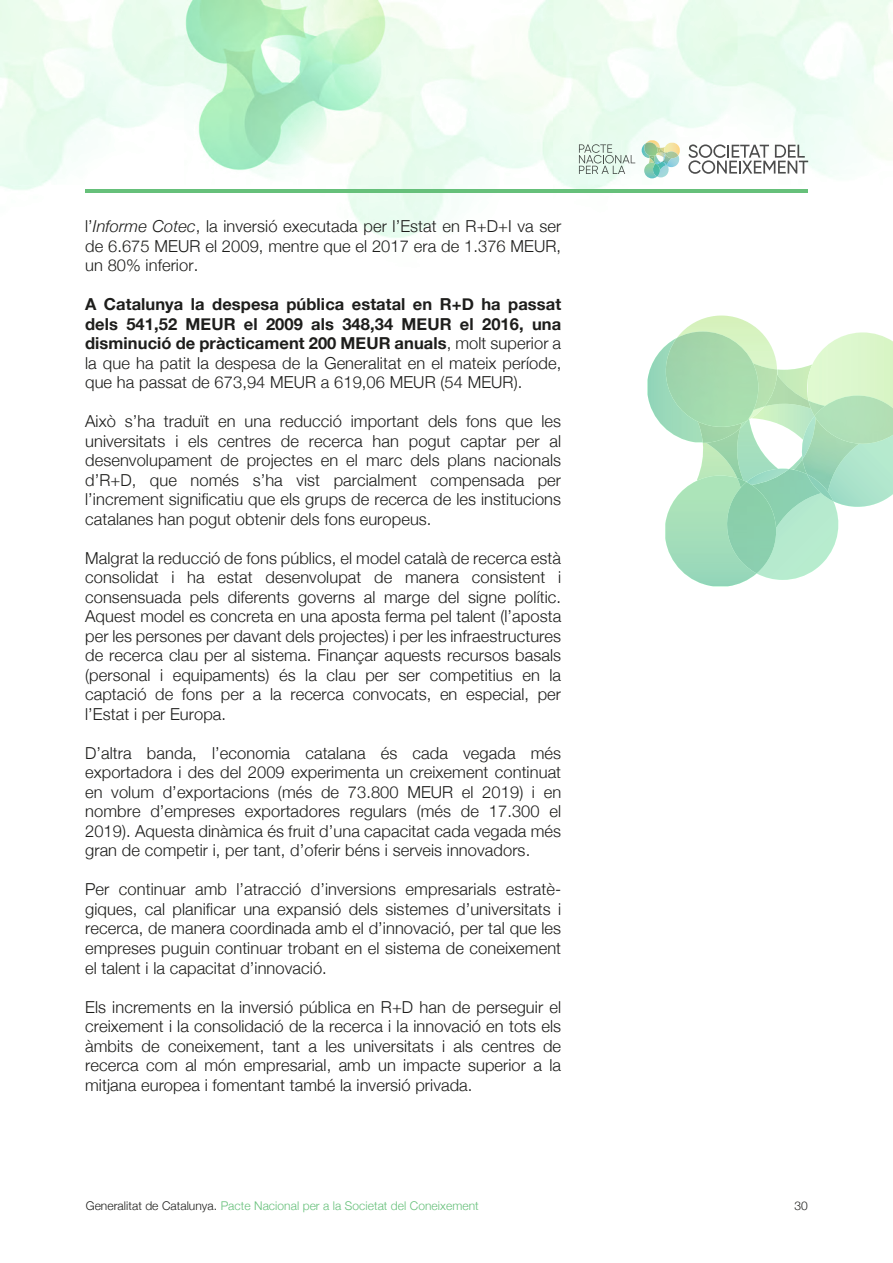
<style>
.page{position:relative;width:893px;height:1263px;background:#fff}
.page>*{position:absolute;margin:0;border:0;box-sizing:border-box;transform-origin:0 0}
.t1{font:300 16.5px/19.5px "Helvetica Neue";letter-spacing:.005em;color:#1d1d1b;text-align:justify}
.t2{font:700 16.5px/19.5px "Helvetica Neue";letter-spacing:.005em;color:#1d1d1b;text-align:justify}
.t3{font:300 12px "Helvetica Neue";letter-spacing:.005em;color:#66c07a}
.t4{font:300 12px "Helvetica Neue";color:#1d1d1b}
.s1{font-style:italic}
.s2{font-weight:300}
.s3{color:#1d1d1b}
</style>
<div class="page">
<svg style="left:0;top:0;width:893px;height:238px"></svg>
<hr style="left:85px;top:190px;width:722px;height:3px;background:#66c07a">
<svg style="left:579px;top:144px;width:56px;height:30px;background:#cddcd3"></svg>
<svg style="left:688px;top:144px;width:120px;height:30px"></svg>
<svg style="left:642px;top:140px;width:38px;height:38px"></svg>
<svg style="left:647px;top:315px;width:246px;height:272px"></svg>
<p class="t1" style="left:85px;top:216px;width:478px">l’<span class="s1">Informe Cotec</span>, la inversió executada per l’Estat en R+D+I va ser de 6.675 MEUR el 2009, mentre que el 2017 era de 1.376 MEUR, un 80% inferior.</p>
<p class="t2" style="left:85px;top:295px;width:478px">A Catalunya la despesa pública estatal en R+D ha passat dels 541,52 MEUR el 2009 als 348,34 MEUR el 2016, una disminució de pràcticament 200 MEUR anuals<span class="s2">, molt superior a la que ha patit la despesa de la Generalitat en el mateix període, que ha passat de 673,94 MEUR a 619,06 MEUR (54 MEUR).</span></p>
<p class="t1" style="left:85px;top:411px;width:478px">Això s’ha traduït en una reducció important dels fons que les universitats i els centres de recerca han pogut captar per al desenvolupament de projectes en el marc dels plans nacionals d’R+D, que només s’ha vist parcialment compensada per l’increment significatiu que els grups de recerca de les institucions catalanes han pogut obtenir dels fons europeus.</p>
<p class="t1" style="left:85px;top:547px;width:478px">Malgrat la reducció de fons públics, el model català de recerca està consolidat i ha estat desenvolupat de manera consistent i consensuada pels diferents governs al marge del signe polític.<br>Aquest model es concreta en una aposta ferma pel talent (l’aposta per les persones per davant dels projectes) i per les infraestructures de recerca clau per al sistema. Finançar aquests recursos basals (personal i equipaments) és la clau per ser competitius en la captació de fons per a la recerca convocats, en especial, per l’Estat i per Europa.</p>
<p class="t1" style="left:85px;top:742px;width:478px">D’altra banda, l’economia catalana és cada vegada més exportadora i des del 2009 experimenta un creixement continuat en volum d’exportacions (més de 73.800 MEUR el 2019) i en nombre d’empreses exportadores regulars (més de 17.300 el 2019). Aquesta dinàmica és fruit d’una capacitat cada vegada més gran de competir i, per tant, d’oferir béns i serveis innovadors.</p>
<p class="t1" style="left:85px;top:879px;width:478px">Per continuar amb l’atracció d’inversions empresarials estratè&shy;giques, cal planificar una expansió dels sistemes d’universitats i recerca, de manera coordinada amb el d’innovació, per tal que les empreses puguin continuar trobant en el sistema de coneixement el talent i la capacitat d’innovació.</p>
<p class="t1" style="left:85px;top:996px;width:478px">Els increments en la inversió pública en R+D han de perseguir el creixement i la consolidació de la recerca i la innovació en tots els àmbits de coneixement, tant a les universitats i als centres de recerca com al món empresarial, amb un impacte superior a la mitjana europea i fomentant també la inversió privada.</p>
<p class="t3" style="left:86px;top:1196px;width:394px"><span class="s3">Generalitat de Catalunya.</span> Pacte Nacional per a la Societat del Coneixement</p>
<p class="t4" style="left:794px;top:1196px;width:15px">30</p>
</div>
